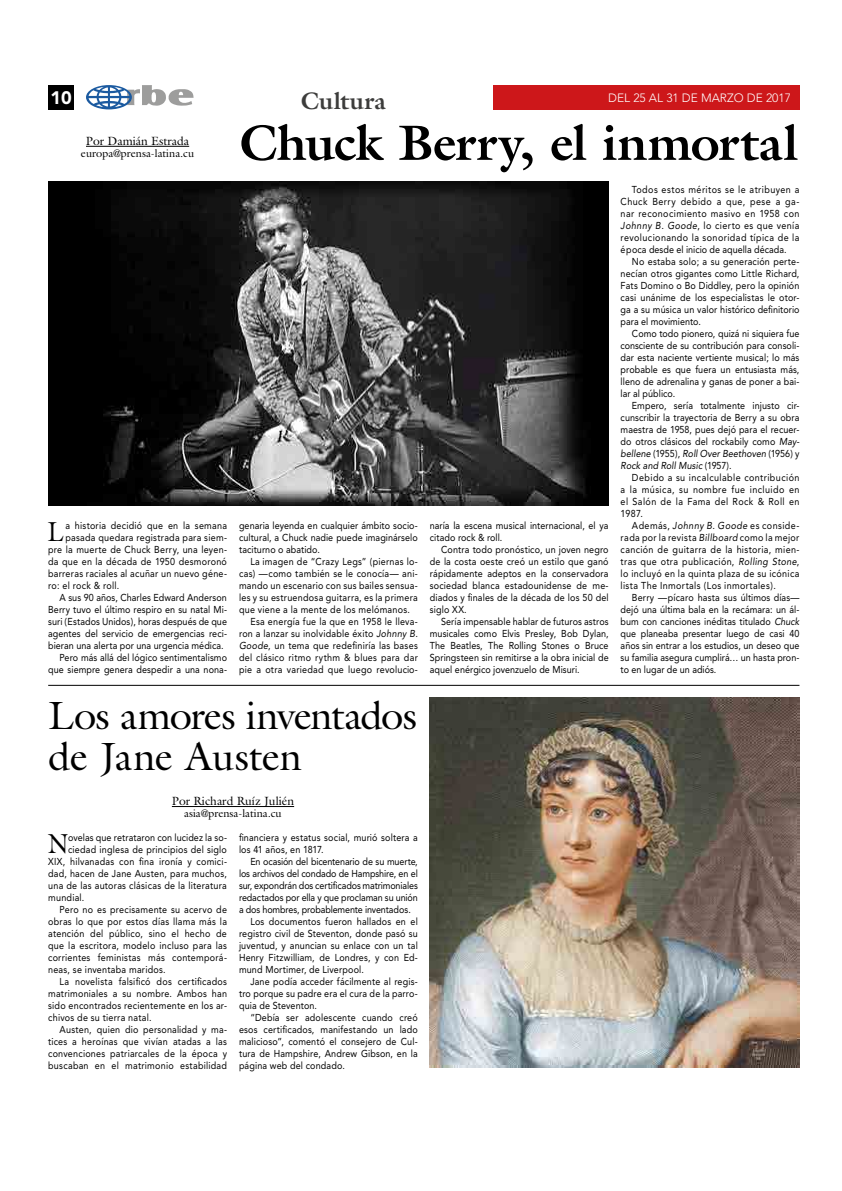
<style>
.page{position:relative;width:842px;height:1191px;background:#fff}
.page>*{position:absolute;margin:0;border:0;box-sizing:border-box;transform-origin:0 0}
.titulo_arriba{font:700 50px "Galliard";letter-spacing:-.01em;color:#000}
.Titulo_abajo{font:39.7px "Galliard";letter-spacing:-.015em;color:#000}
.Capitular{font:27.6px "Galliard";color:#000;scale:.9 1}
.Nombre_de_pagina{font:700 24px "Galliard";letter-spacing:.005em;color:#3c3c3b}
.t1{font:900 18px "Avenir";color:#fff}
.Credito-Autor{font:12px "Galliard";color:#000}
.t2{font:300 12px "Avenir";color:#fff}
.Credito-Corresponsal{font:11px "Galliard";color:#000}
.CUERPO_de_texto{font:10px/12px "Avenir";letter-spacing:.015em;color:#000;text-align:justify;scale:.9 1}
.Capitular-2{font:10px "Avenir";letter-spacing:.025em;color:#000;scale:.9 1}
.Capitular-3{font:10px "Avenir";letter-spacing:.005em;color:#000;scale:.9 1}
.s1{font-style:italic}
</style>
<div class="page">
<div style="left:493px;top:85px;width:306px;height:24px;background:#cd171a"></div>
<div style="left:48px;top:85px;width:26px;height:24px;background:#000"></div>
<svg style="left:86px;top:85px;width:108px;height:24px"></svg>
<img style="left:48px;top:181px;width:560px;height:324px">
<hr style="left:86px;top:146px;width:103px;height:1px;background:#000">
<hr style="left:172px;top:806px;width:122px;height:1px;background:#000">
<img style="left:430px;top:697px;width:369px;height:370px">
<hr style="left:48px;top:685px;width:751px;height:1px;background:#000">
<h3 class="t1" style="left:50px;top:87px;width:23px">10</h3>
<p class="Nombre_de_pagina" style="left:301px;top:85px;width:87px">Cultura</p>
<p class="t2" style="left:608px;top:90px;width:184px">DEL 25 AL 31 DE MARZO DE 2017</p>
<p class="Credito-Autor" style="left:86px;top:133px;width:105px">Por Damián Estrada</p>
<p class="Credito-Corresponsal" style="left:81px;top:146px;width:115px">europa@prensa-latina.cu</p>
<p class="Capitular" style="left:47px;top:514px;width:19px">L</p>
<p class="Capitular-2" style="left:65px;top:520px;width:181px">a historia decidió que en la semana</p>
<p class="Capitular-2" style="left:65px;top:532px;width:181px">pasada quedara registrada para siem-</p>
<p class="Capitular-2" style="left:48px;top:544px;width:200px">pre la muerte de Chuck Berry, una leyen-</p>
<p class="Capitular-2" style="left:48px;top:556px;width:200px">da que en la década de 1950 desmoronó</p>
<p class="Capitular-2" style="left:48px;top:568px;width:200px">barreras raciales al acuñar un nuevo géne-</p>
<p class="Capitular-2" style="left:48px;top:580px;width:80px">ro: el rock &amp; roll.</p>
<p class="CUERPO_de_texto" style="left:48px;top:592px;width:200px;text-indent:11px">A sus 90 años, Charles Edward Anderson Berry tuvo el último respiro en su natal Mi&shy;suri (Estados Unidos), horas después de que agentes del servicio de emergencias reci&shy;bieran una alerta por una urgencia médica.</p>
<p class="CUERPO_de_texto" style="left:48px;top:652px;width:200px;text-align:right">Pero más allá del lógico sentimentalismo que siempre genera despedir a una nona-</p>
<p class="titulo_arriba" style="left:239px;top:110px;width:561px">Chuck Berry, el inmortal</p>
<p class="CUERPO_de_texto" style="left:239px;top:520px;width:200px">genaria leyenda en cualquier ámbito socio&shy;cultural, a Chuck nadie puede imaginárselo taciturno o abatido.</p>
<p class="CUERPO_de_texto" style="left:239px;top:556px;width:200px;text-indent:11px">La imagen de “Crazy Legs” (piernas lo&shy;cas) —como también se le conocía— ani&shy;mando un escenario con sus bailes sensua&shy;les y su estruendosa guitarra, es la primera que viene a la mente de los melómanos.</p>
<p class="CUERPO_de_texto" style="left:239px;top:616px;width:200px;text-indent:11px">Esa energía fue la que en 1958 le lleva&shy;ron a lanzar su inolvidable éxito <span class="s1">Johnny B.<br>Goode</span>, un tema que redefiniría las bases del clásico ritmo rythm &amp; blues para dar pie a otra variedad que luego revolucio-</p>
<p class="CUERPO_de_texto" style="left:430px;top:520px;width:200px">naría la escena musical internacional, el ya citado rock &amp; roll.</p>
<p class="CUERPO_de_texto" style="left:430px;top:544px;width:200px;text-indent:11px">Contra todo pronóstico, un joven negro de la costa oeste creó un estilo que ganó rápidamente adeptos en la conservadora sociedad blanca estadounidense de me&shy;diados y finales de la década de los 50 del siglo XX.</p>
<p class="CUERPO_de_texto" style="left:430px;top:616px;width:200px;text-indent:11px">Sería impensable hablar de futuros astros musicales como Elvis Presley, Bob Dylan, The Beatles, The Rolling Stones o Bruce Springsteen sin remitirse a la obra inicial de aquel enérgico jovenzuelo de Misuri.</p>
<p class="CUERPO_de_texto" style="left:621px;top:184px;width:200px;text-indent:11px">Todos estos méritos se le atribuyen a Chuck Berry debido a que, pese a ga&shy;nar reconocimiento masivo en 1958 con <span class="s1">Johnny B. Goode</span>, lo cierto es que venía revolucionando la sonoridad típica de la época desde el inicio de aquella década.</p>
<p class="CUERPO_de_texto" style="left:621px;top:256px;width:200px;text-indent:11px">No estaba solo; a su generación perte&shy;necían otros gigantes como Little Richard, Fats Domino o Bo Diddley, pero la opinión casi unánime de los especialistas le otor&shy;ga a su música un valor histórico definitorio para el movimiento.</p>
<p class="CUERPO_de_texto" style="left:621px;top:328px;width:200px;text-indent:11px">Como todo pionero, quizá ni siquiera fue consciente de su contribución para consoli&shy;dar esta naciente vertiente musical; lo más probable es que fuera un entusiasta más, lleno de adrenalina y ganas de poner a bai&shy;lar al público.</p>
<p class="CUERPO_de_texto" style="left:621px;top:400px;width:200px;text-indent:11px">Empero, sería totalmente injusto cir&shy;cunscribir la trayectoria de Berry a su obra maestra de 1958, pues dejó para el recuer&shy;do otros clásicos del rockabily como <span class="s1">May&shy;bellene</span> (1955), <span class="s1">Roll Over Beethoven</span> (1956) y <span class="s1">Rock and Roll Music</span> (1957).</p>
<p class="CUERPO_de_texto" style="left:621px;top:472px;width:200px;text-indent:11px">Debido a su incalculable contribución a la música, su nombre fue incluido en el Salón de la Fama del Rock &amp; Roll en 1987.</p>
<p class="CUERPO_de_texto" style="left:621px;top:520px;width:200px;text-indent:11px">Además, <span class="s1">Johnny B. Goode</span> es conside&shy;rada por la revista <span class="s1">Billboard</span> como la mejor canción de guitarra de la historia, mien&shy;tras que otra publicación, <span class="s1">Rolling Stone</span>, lo incluyó en la quinta plaza de su icónica lista The Inmortals (Los inmortales).</p>
<p class="CUERPO_de_texto" style="left:621px;top:592px;width:200px;text-indent:11px">Berry —pícaro hasta sus últimos días— dejó una última bala en la recámara: un ál&shy;bum con canciones inéditas titulado <span class="s1">Chuck </span>que planeaba presentar luego de casi 40 años sin entrar a los estudios, un deseo que su familia asegura cumplirá… un hasta pron&shy;to en lugar de un adiós.</p>
<p class="Titulo_abajo" style="left:48px;top:690px;width:370px">Los amores inventados</p>
<p class="Titulo_abajo" style="left:48px;top:731px;width:255px">de Jane Austen</p>
<p class="Credito-Autor" style="left:172px;top:793px;width:124px">Por Richard Ruíz Julién</p>
<p class="Credito-Corresponsal" style="left:184px;top:806px;width:99px">asia@prensa-latina.cu</p>
<p class="Capitular" style="left:48px;top:826px;width:24px">N</p>
<p class="Capitular-3" style="left:68px;top:832px;width:178px">ovelas que retrataron con lucidez la so-</p>
<p class="Capitular-2" style="left:68px;top:844px;width:178px">ciedad inglesa de principios del siglo</p>
<p class="Capitular-2" style="left:48px;top:856px;width:200px">XIX, hilvanadas con fina ironía y comici-</p>
<p class="Capitular-2" style="left:48px;top:868px;width:200px">dad, hacen de Jane Austen, para muchos,</p>
<p class="Capitular-2" style="left:48px;top:880px;width:200px">una de las autoras clásicas de la literatura</p>
<p class="Capitular-2" style="left:48px;top:892px;width:42px">mundial.</p>
<p class="CUERPO_de_texto" style="left:48px;top:904px;width:200px;text-indent:11px">Pero no es precisamente su acervo de obras lo que por estos días llama más la atención del público, sino el hecho de que la escritora, modelo incluso para las corrientes feministas más contemporá&shy;neas, se inventaba maridos.</p>
<p class="CUERPO_de_texto" style="left:48px;top:976px;width:200px;text-indent:11px">La novelista falsificó dos certificados matrimoniales a su nombre. Ambos han sido encontrados recientemente en los ar&shy;chivos de su tierra natal.</p>
<p class="CUERPO_de_texto" style="left:48px;top:1024px;width:200px;text-indent:11px">Austen, quien dio personalidad y ma&shy;tices a heroínas que vivían atadas a las convenciones patriarcales de la época y buscaban en el matrimonio estabilidad</p>
<p class="CUERPO_de_texto" style="left:239px;top:832px;width:200px">financiera y estatus social, murió soltera a los 41 años, en 1817.</p>
<p class="CUERPO_de_texto" style="left:239px;top:856px;width:200px;text-indent:11px">En ocasión del bicentenario de su muerte, los archivos del condado de Hampshire, en el sur, expondrán dos certificados matrimoniales redactados por ella y que proclaman su unión a dos hombres, probablemente inventados.</p>
<p class="CUERPO_de_texto" style="left:239px;top:916px;width:200px;text-indent:11px">Los documentos fueron hallados en el registro civil de Steventon, donde pasó su juventud, y anuncian su enlace con un tal Henry Fitzwilliam, de Londres, y con Ed&shy;mund Mortimer, de Liverpool.</p>
<p class="CUERPO_de_texto" style="left:239px;top:976px;width:200px;text-indent:11px">Jane podía acceder fácilmente al regis&shy;tro porque su padre era el cura de la parro&shy;quia de Steventon.</p>
<p class="CUERPO_de_texto" style="left:239px;top:1012px;width:200px;text-indent:11px">“Debía ser adolescente cuando creó esos certificados, manifestando un lado malicioso”, comentó el consejero de Cul&shy;tura de Hampshire, Andrew Gibson, en la página web del condado.</p>
</div>
